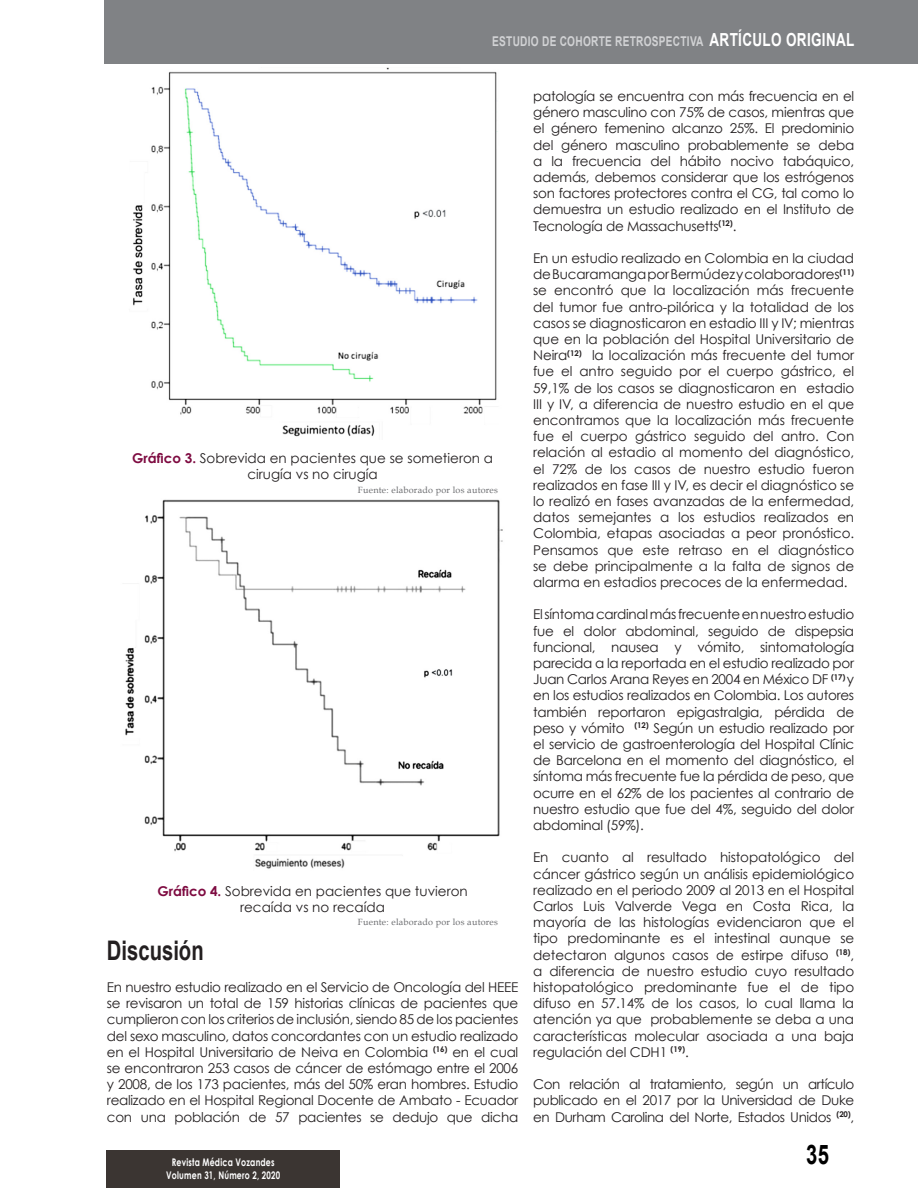
<style>
.page{position:relative;width:918px;height:1188px;background:#fff}
.page>*{position:absolute;margin:0;border:0;box-sizing:border-box;transform-origin:0 0}
.INTRATÍTULOS_ARTÍCUL{font:700 27px "Arial";color:#231f20;scale:.75 1}
.t1{font:700 27px "Arial";color:#000;scale:.75 1}
.TEXTO_CUERPO2{font:13.5px/16.2px "Century Gothic";letter-spacing:-.02em;color:#231f20;text-align:justify}
.ANIDADO_TÍTULO_TABLA{font:13.5px "Century Gothic";color:#231f20}
.título_sección_blanc{font:700 13.5px "Arial";letter-spacing:.025em;color:#d1d2d4;scale:.75 1}
.t2{font:700 10.5px "Century Gothic";letter-spacing:.025em;color:#fff;scale:.75 1}
.OPEN_ACCESS{font:9px "Book Antiqua";letter-spacing:.025em;color:#6c6d70}
.s1{font-size:18px;color:#fff}
.s2{font-weight:700;color:#7e0b41}
</style>
<div class="page">
<div style="left:106px;top:1150px;width:234px;height:38px;background:#3b3532"></div>
<div style="left:105px;top:0;width:813px;height:64px;background:#808285"></div>
<img style="left:133px;top:68px;width:365px;height:369px">
<img style="left:125px;top:499px;width:378px;height:370px">
<p class="título_sección_blanc" style="left:492px;top:32px;width:484px">ESTUDIO DE COHORTE RETROSPECTIVA <span class="s1">ARTÍCULO ORIGINAL</span></p>
<p class="ANIDADO_TÍTULO_TABLA" style="left:132px;top:449px;width:362px"><span class="s2">Gráfico 3.</span> Sobrevida en pacientes que se sometieron a</p>
<p class="ANIDADO_TÍTULO_TABLA" style="left:247px;top:466px;width:132px">cirugía vs no cirugía</p>
<p class="OPEN_ACCESS" style="left:358px;top:485px;width:141px">Fuente: elaborado por los autores</p>
<p class="ANIDADO_TÍTULO_TABLA" style="left:157px;top:883px;width:312px"><span class="s2">Gráfico 4.</span> Sobrevida en pacientes que tuvieron</p>
<p class="ANIDADO_TÍTULO_TABLA" style="left:240px;top:899px;width:146px">recaída vs no recaída</p>
<p class="INTRATÍTULOS_ARTÍCUL" style="left:107px;top:932px;width:131px">Discusión</p>
<p class="TEXTO_CUERPO2" style="left:107px;top:979px;width:413px">En nuestro estudio realizado en el Servicio de Oncología del HEEE se revisaron un total de 159 historias clínicas de pacientes que cumplieron con los criterios de inclusión, siendo 85 de los pacientes del sexo masculino, datos concordantes con un estudio realizado en el Hospital Universitario de Neiva en Colombia <sup>(16)</sup> en el cual se encontraron 253 casos de cáncer de estómago entre el 2006 y 2008, de los 173 pacientes, más del 50% eran hombres. Estudio realizado en el Hospital Regional Docente de Ambato - Ecuador con una población de 57 pacientes se dedujo que dicha</p>
<p class="OPEN_ACCESS" style="left:358px;top:916px;width:141px">Fuente: elaborado por los autores</p>
<p class="t2" style="left:172px;top:1156px;width:139px">Revista Médica Vozandes</p>
<p class="t2" style="left:166px;top:1168px;width:153px">Volumen 31, Número 2, 2020</p>
<p class="TEXTO_CUERPO2" style="left:533px;top:88px;width:323px">patología se encuentra con más frecuencia en el género masculino con 75% de casos, mientras que el género femenino alcanzo 25%. El predominio del género masculino probablemente se deba a la frecuencia del hábito nocivo tabáquico, además, debemos considerar que los estrógenos son factores protectores contra el CG, tal como lo demuestra un estudio realizado en el Instituto de Tecnología de Massachusetts<sup>(12)</sup>.</p>
<p class="TEXTO_CUERPO2" style="left:533px;top:250px;width:323px">En un estudio realizado en Colombia en la ciudad de Bucaramanga por Bermúdez y colaboradores<sup>(11) </sup>se encontró que la localización más frecuente del tumor fue antro-pilórica y la totalidad de los casos se diagnosticaron en estadio III y IV; mientras que en la población del Hospital Universitario de Neira<sup>(12)</sup> la localización más frecuente del tumor fue el antro seguido por el cuerpo gástrico, el 59,1% de los casos se diagnosticaron en estadio III y IV, a diferencia de nuestro estudio en el que encontramos que la localización más frecuente fue el cuerpo gástrico seguido del antro. Con relación al estadio al momento del diagnóstico, el 72% de los casos de nuestro estudio fueron realizados en fase III y IV, es decir el diagnóstico se lo realizó en fases avanzadas de la enfermedad, datos semejantes a los estudios realizados en Colombia, etapas asociadas a peor pronóstico.<br>Pensamos que este retraso en el diagnóstico se debe principalmente a la falta de signos de alarma en estadios precoces de la enfermedad.</p>
<p class="TEXTO_CUERPO2" style="left:533px;top:606px;width:323px">El síntoma cardinal más frecuente en nuestro estudio fue el dolor abdominal, seguido de dispepsia funcional, nausea y vómito, sintomatología parecida a la reportada en el estudio realizado por Juan Carlos Arana Reyes en 2004 en México DF <sup>(17)</sup> y en los estudios realizados en Colombia. Los autores también reportaron epigastralgia, pérdida de peso y vómito <sup>(12)</sup> Según un estudio realizado por el servicio de gastroenterología del Hospital Clínic de Barcelona en el momento del diagnóstico, el síntoma más frecuente fue la pérdida de peso, que ocurre en el 62% de los pacientes al contrario de nuestro estudio que fue del 4%, seguido del dolor abdominal (59%).</p>
<p class="TEXTO_CUERPO2" style="left:533px;top:849px;width:323px">En cuanto al resultado histopatológico del cáncer gástrico según un análisis epidemiológico realizado en el periodo 2009 al 2013 en el Hospital Carlos Luis Valverde Vega en Costa Rica, la mayoría de las histologías evidenciaron que el tipo predominante es el intestinal aunque se detectaron algunos casos de estirpe difuso <sup>(18)</sup>, a diferencia de nuestro estudio cuyo resultado histopatológico predominante fue el de tipo difuso en 57.14% de los casos, lo cual llama la atención ya que probablemente se deba a una características molecular asociada a una baja regulación del CDH1 <sup>(19)</sup>.</p>
<p class="TEXTO_CUERPO2" style="left:533px;top:1076px;width:323px">Con relación al tratamiento, según un artículo publicado en el 2017 por la Universidad de Duke en Durham Carolina del Norte, Estados Unidos <sup>(20)</sup>,</p>
<p class="t1" style="left:806px;top:1136px;width:32px">35</p>
</div>
